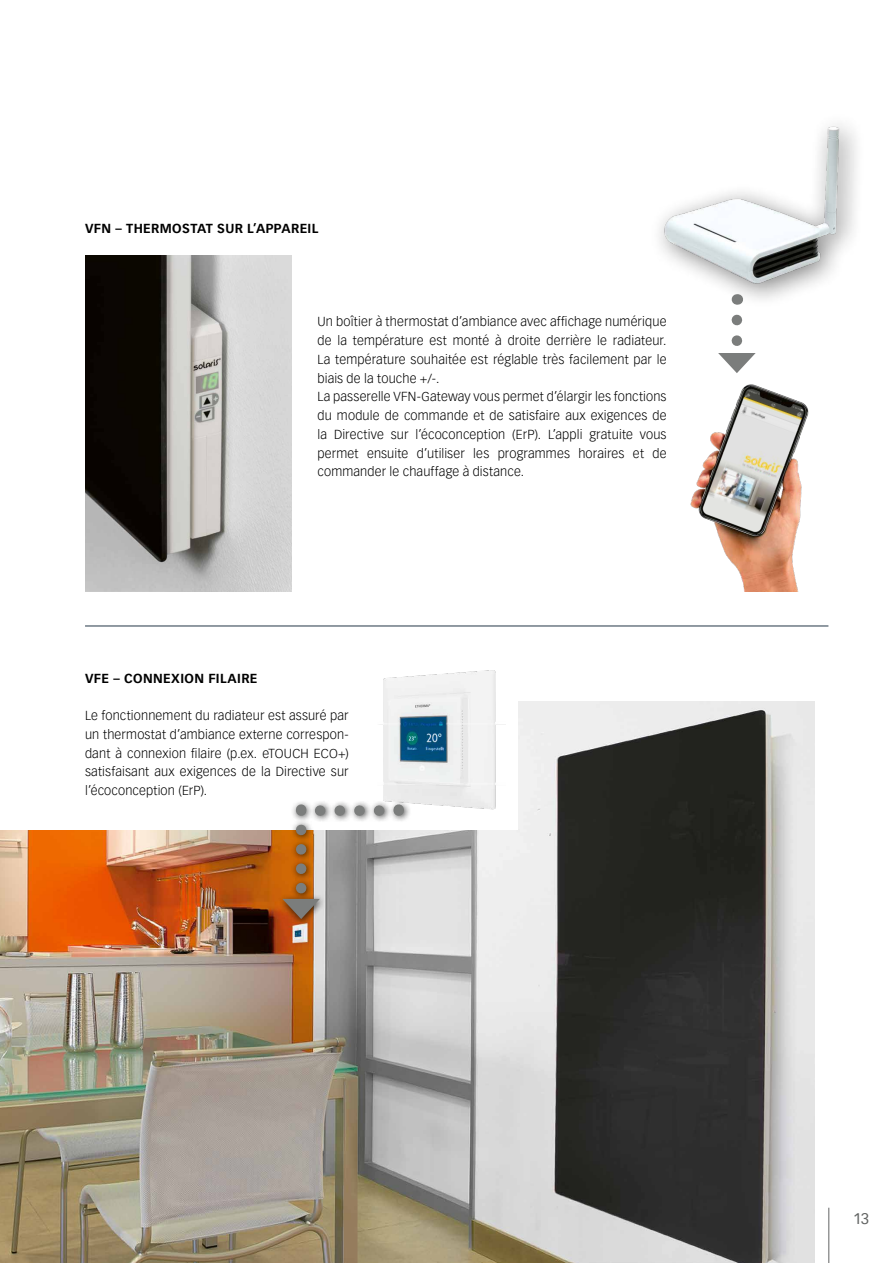
<style>
.page{position:relative;width:893px;height:1263px;background:#fff}
.page>*{position:absolute;margin:0;border:0;box-sizing:border-box;transform-origin:0 0}
.t1{font:15px "Vectora LT Pro";color:#626463}
.t2{font:300 12.75px/18.8px "Vectora LT Pro";letter-spacing:.015em;color:#000}
.t3{font:700 12.75px "Vectora LT Pro";letter-spacing:.03em;color:#000}
</style>
<div class="page">
<img style="left:0;top:701px;width:814px;height:562px">
<div style="left:0;top:664px;width:518px;height:165px;background:#fff"></div>
<img style="left:380px;top:670px;width:125px;height:140px">
<img style="left:85px;top:255px;width:207px;height:336px">
<div style="left:649px;top:111px;width:216px;height:198px;background:#000;opacity:.48"></div>
<img style="left:649px;top:111px;width:199px;height:188px">
<img style="left:690px;top:384px;width:119px;height:207px">
<svg style="left:718px;top:320px;width:38px;height:53px"></svg>
<hr style="left:85px;top:626px;width:743px;height:1px;background:#243746">
<div style="left:278px;top:800px;width:134px;height:127px;background:#000;opacity:.75"></div>
<svg style="left:311px;top:805px;width:68px;height:11px"></svg>
<svg style="left:282px;top:830px;width:38px;height:89px;background:#b4773e"></svg>
<hr style="left:828px;top:1208px;width:1px;height:55px;background:#626463">
<p class="t3" style="left:85px;top:220px;width:235px">VFN – THERMOSTAT SUR L’APPAREIL</p>
<p class="t2" style="left:317px;top:312px;width:351px">Un boîtier à thermostat d’ambiance avec affichage numérique de la température est monté à droite derrière le radiateur.<br>La température souhaitée est réglable très facilement par le biais de la touche +/-.<br>La passerelle VFN-Gateway vous permet d’élargir les fonctions du module de commande et de satisfaire aux exigences de la Directive sur l’écoconception (ErP). L’appli gratuite vous permet ensuite d’utiliser les programmes horaires et de commander le chauffage à distance.</p>
<p class="t3" style="left:85px;top:670px;width:174px">VFE – CONNEXION FILAIRE</p>
<p class="t2" style="left:85px;top:706px;width:265px;text-align:justify">Le fonctionnement du radiateur est assuré par un thermostat d’ambiance externe correspon&shy;dant à connexion filaire (p.ex. eTOUCH ECO+) satisfaisant aux exigences de la Directive sur l’écoconception (ErP).</p>
<p class="t1" style="left:853px;top:1210px;width:18px">13</p>
</div>
